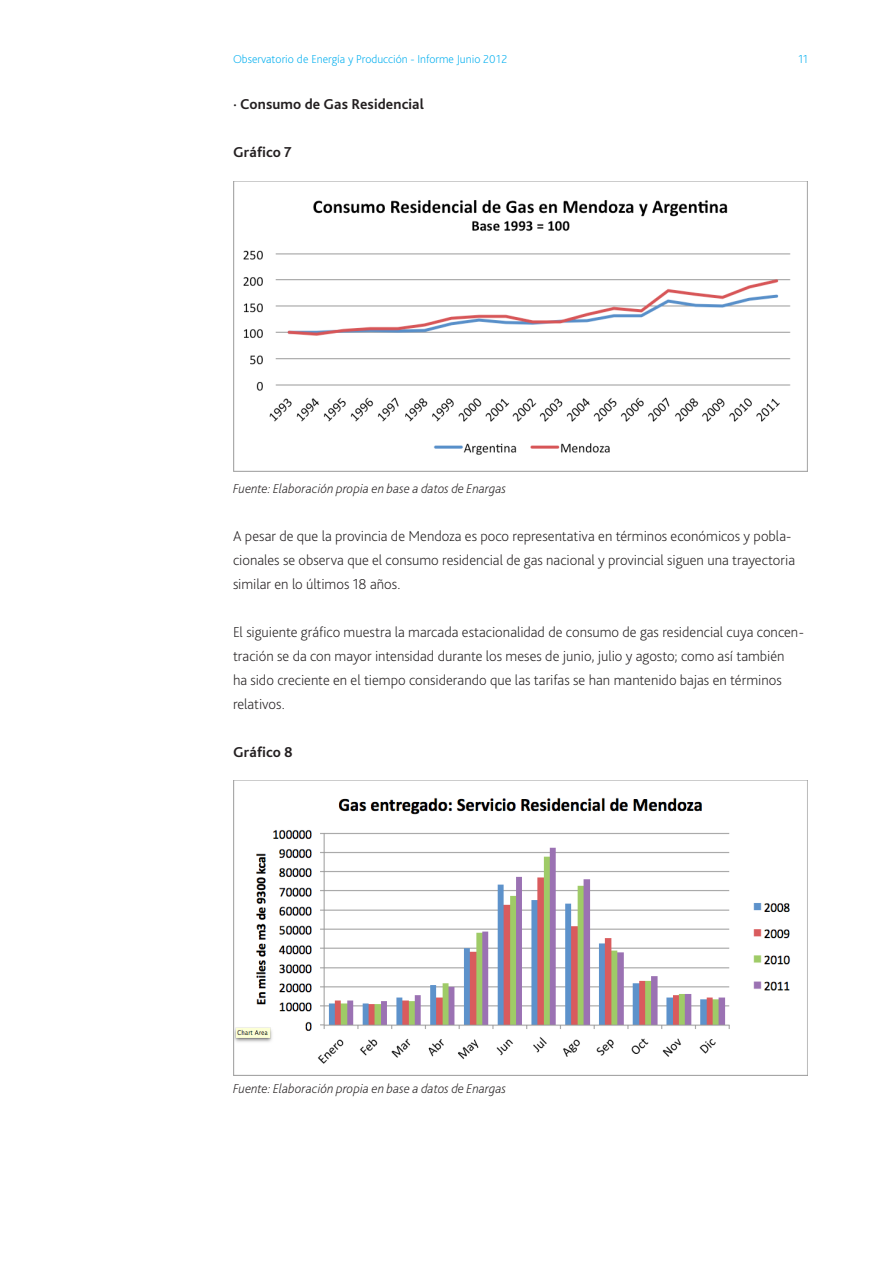
<style>
.page{position:relative;width:893px;height:1263px;background:#fff}
.page>*{position:absolute;margin:0;border:0;box-sizing:border-box;transform-origin:0 0}
.t1{font:200 15px/24px "Bliss Pro";color:#231f20}
.t2{font:700 15px "Bliss Pro";letter-spacing:.01em;color:#231f20}
.t3{font:italic 200 13.5px "Bliss Pro";letter-spacing:.005em;color:#231f20}
.t4{font:200 12px "Bliss Pro";color:#00aeef}
</style>
<div class="page">
<img style="left:233px;top:181px;width:575px;height:290px">
<img style="left:233px;top:781px;width:575px;height:294px">
<p class="t4" style="left:233px;top:51px;width:276px">Observatorio de Energía y Producción - Informe Junio 2012</p>
<p class="t4" style="left:798px;top:51px;width:11px">11</p>
<p class="t2" style="left:233px;top:95px;width:193px">· Consumo de Gas Residencial</p>
<p class="t2" style="left:233px;top:143px;width:60px">Gráfico 7</p>
<p class="t3" style="left:233px;top:480px;width:275px">Fuente: Elaboración propia en base a datos de Enargas</p>
<p class="t1" style="left:233px;top:524px;width:563px">A pesar de que la provincia de Mendoza es poco representativa en términos económicos y pobla&shy;cionales se observa que el consumo residencial de gas nacional y provincial siguen una trayectoria similar en lo últimos 18 años.</p>
<p class="t1" style="left:233px;top:620px;width:572px">El siguiente gráfico muestra la marcada estacionalidad de consumo de gas residencial cuya concen&shy;tración se da con mayor intensidad durante los meses de junio, julio y agosto; como así también<br>ha sido creciente en el tiempo considerando que las tarifas se han mantenido bajas en términos relativos.</p>
<p class="t2" style="left:233px;top:743px;width:61px">Gráfico 8</p>
<p class="t3" style="left:233px;top:1080px;width:275px">Fuente: Elaboración propia en base a datos de Enargas</p>
</div>
